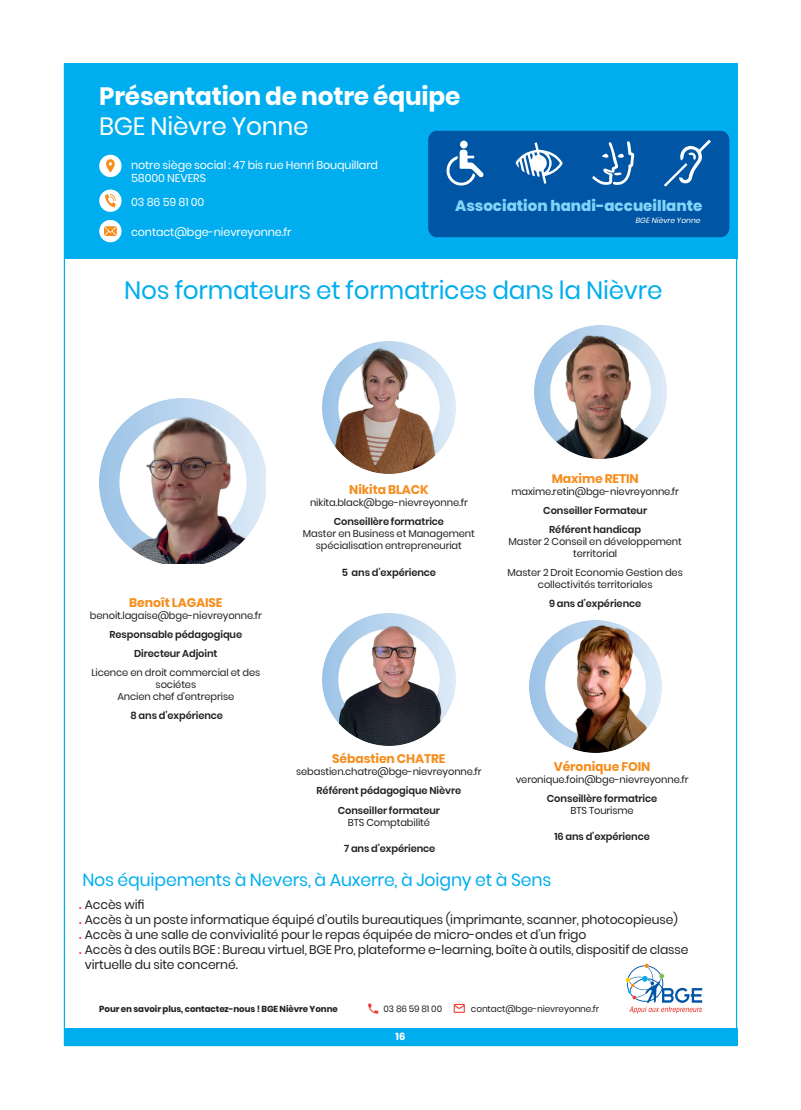
<style>
.page{position:relative;width:801px;height:1110px;background:#fff}
.page>*{position:absolute;margin:0;border:0;box-sizing:border-box;transform-origin:0 0}
.t1{font:25px "Poppins";letter-spacing:-.01em;color:#00aeef}
.t2{font:700 25px "Poppins";letter-spacing:-.01em;color:#fff}
.t3{font:25px "Poppins";letter-spacing:-.01em;color:#fff}
.t4{font:17.5px "Poppins";letter-spacing:-.01em;color:#00aeef}
.t5{font:800 15px "Poppins";color:#80d4f7}
.t6{font:12.5px "Poppins";letter-spacing:-.01em;color:#231f20}
.t7{font:700 12.5px "Poppins";letter-spacing:-.01em;color:#f68e1e}
.t8{font:11.25px/13.4px "Poppins";letter-spacing:-.01em;color:#fff}
.t9{font:700 10.12px "Poppins";color:#fff}
.t10{font:10px/12px "Poppins";letter-spacing:-.01em;color:#231f20;text-align:center}
.t11{font:600 10px/19.1px "Poppins";letter-spacing:-.01em;color:#231f20;text-align:center}
.t12{font:9px "Poppins";letter-spacing:-.01em;color:#231f20}
.t13{font:700 8.75px "Poppins";letter-spacing:-.01em;color:#231f20}
.t14{font:italic 7.5px "Poppins";color:#fff}
.s1{font-family:"ITC Avant Garde Std";font-weight:600;color:#ee3e34}
</style>
<div class="page">
<div style="left:64px;top:1028px;width:673px;height:17px;background:#00aeef"></div>
<div style="left:64px;top:64px;width:673px;height:195px;background:#00aeef"></div>
<svg style="left:625px;top:963px;width:77px;height:50px"></svg>
<svg style="left:368px;top:1003px;width:10px;height:10px"></svg>
<svg style="left:454px;top:1003px;width:11px;height:9px"></svg>
<div style="left:99px;top:155px;width:23px;height:22px;background:#fff;border-radius:50%"></div>
<svg style="left:106px;top:159px;width:9px;height:13px"></svg>
<div style="left:99px;top:189px;width:23px;height:23px;background:#fff;border-radius:50%"></div>
<svg style="left:105px;top:194px;width:11px;height:13px"></svg>
<div style="left:99px;top:220px;width:23px;height:22px;background:#fff;border-radius:50%"></div>
<svg style="left:104px;top:226px;width:13px;height:10px"></svg>
<div style="left:428px;top:131px;width:301px;height:106px;background:#0155a5;border-radius:9px"></div>
<svg style="left:515px;top:142px;width:48px;height:42px"></svg>
<svg style="left:446px;top:149px;width:38px;height:37px"></svg>
<div style="left:460px;top:140px;width:8px;height:8px;background:#fff;border-radius:50%"></div>
<svg style="left:592px;top:141px;width:42px;height:44px"></svg>
<svg style="left:664px;top:163px;width:23px;height:23px"></svg>
<svg style="left:679px;top:139px;width:32px;height:46px"></svg>
<img style="left:323px;top:341px;width:132px;height:132px">
<img style="left:534px;top:326px;width:133px;height:132px">
<img style="left:529px;top:620px;width:132px;height:132px">
<img style="left:99px;top:398px;width:166px;height:165px">
<img style="left:323px;top:613px;width:132px;height:132px">
<h1 class="t2" style="left:99px;top:82px;width:363px">Présentation de notre équipe</h1>
<h1 class="t3" style="left:99px;top:112px;width:211px">BGE Nièvre Yonne</h1>
<p class="t8" style="left:131px;top:158px;width:248px">notre siège social : 47 bis rue Henri Bouquillard<br>58000 NEVERS</p>
<p class="t8" style="left:131px;top:195px;width:75px">03 86 59 81 00</p>
<p class="t8" style="left:131px;top:225px;width:162px">contact@bge-nievreyonne.fr</p>
<h3 class="t5" style="left:455px;top:197px;width:249px">Association handi-accueillante</h3>
<p class="t14" style="left:636px;top:215px;width:66px">BGE Nièvre Yonne</p>
<h1 class="t1" style="left:124px;top:276px;width:540px">Nos formateurs et formatrices dans la Nièvre</h1>
<p class="t7" style="left:129px;top:595px;width:95px">Benoît LAGAISE</p>
<p class="t10" style="left:90px;top:609px;width:174px">benoit.lagaise@bge-nievreyonne.fr</p>
<p class="t11" style="left:109px;top:625px;width:134px">Responsable pédagogique<br>Directeur Adjoint</p>
<p class="t10" style="left:91px;top:666px;width:171px">Licence en droit commercial et des sociétes<br>Ancien chef d’entreprise</p>
<p class="t11" style="left:131px;top:706px;width:94px">8 ans d’expérience</p>
<p class="t7" style="left:349px;top:482px;width:81px">Nikita BLACK</p>
<p class="t10" style="left:310px;top:496px;width:159px">nikita.black@bge-nievreyonne.fr</p>
<p class="t11" style="left:334px;top:512px;width:112px">Conseillère formatrice</p>
<p class="t10" style="left:303px;top:527px;width:173px">Master en Business et Management spécialisation entrepreneuriat</p>
<p class="t11" style="left:342px;top:562px;width:96px">5 ans d’expérience</p>
<p class="t7" style="left:552px;top:471px;width:89px">Maxime RETIN</p>
<p class="t10" style="left:511px;top:485px;width:169px">maxime.retin@bge-nievreyonne.fr</p>
<p class="t11" style="left:543px;top:500px;width:105px">Conseiller Formateur<br>Référent handicap</p>
<p class="t10" style="left:508px;top:535px;width:175px">Master 2 Conseil en développement territorial</p>
<p class="t10" style="left:507px;top:566px;width:177px">Master 2 Droit Economie Gestion des collectivités territoriales</p>
<p class="t11" style="left:549px;top:594px;width:94px">9 ans d’expérience</p>
<p class="t7" style="left:332px;top:751px;width:115px">Sébastien CHATRE</p>
<p class="t10" style="left:296px;top:765px;width:187px">sebastien.chatre@bge-nievreyonne.fr</p>
<p class="t11" style="left:317px;top:781px;width:146px">Référent pédagogique Nièvre<br>Conseiller formateur</p>
<p class="t10" style="left:348px;top:815px;width:84px">BTS Comptabilité</p>
<p class="t11" style="left:344px;top:838px;width:93px">7 ans d’expérience</p>
<p class="t7" style="left:554px;top:758px;width:98px">Véronique FOIN</p>
<p class="t10" style="left:516px;top:773px;width:174px">veronique.foin@bge-nievreyonne.fr</p>
<p class="t11" style="left:547px;top:788px;width:112px">Conseillère formatrice</p>
<p class="t10" style="left:570px;top:804px;width:65px">BTS Tourisme</p>
<p class="t11" style="left:554px;top:826px;width:97px">16 ans d’expérience</p>
<h2 class="t4" style="left:82px;top:869px;width:470px">Nos équipements à Nevers, à Auxerre, à Joigny et à Sens</h2>
<p class="t6" style="left:79px;top:896px;width:68px"><span class="s1">.</span> Accès wifi</p>
<p class="t6" style="left:79px;top:911px;width:601px"><span class="s1">.</span> Accès à un poste informatique équipé d’outils bureautiques (imprimante, scanner, photocopieuse)</p>
<p class="t6" style="left:79px;top:926px;width:509px"><span class="s1">.</span> Accès à une salle de convivialité pour le repas équipée de micro-ondes et d’un frigo</p>
<p class="t6" style="left:79px;top:941px;width:611px"><span class="s1">.</span> Accès à des outils BGE : Bureau virtuel, BGE Pro, plateforme e-learning, boîte à outils, dispositif de classe</p>
<p class="t6" style="left:85px;top:956px;width:154px">virtuelle du site concerné.</p>
<p class="t13" style="left:99px;top:1003px;width:240px">Pour en savoir plus, contactez-nous ! BGE Nièvre Yonne</p>
<p class="t12" style="left:384px;top:1003px;width:60px">03 86 59 81 00</p>
<p class="t12" style="left:471px;top:1003px;width:130px">contact@bge-nievreyonne.fr</p>
<p class="t9" style="left:396px;top:1030px;width:11px">16</p>
</div>
